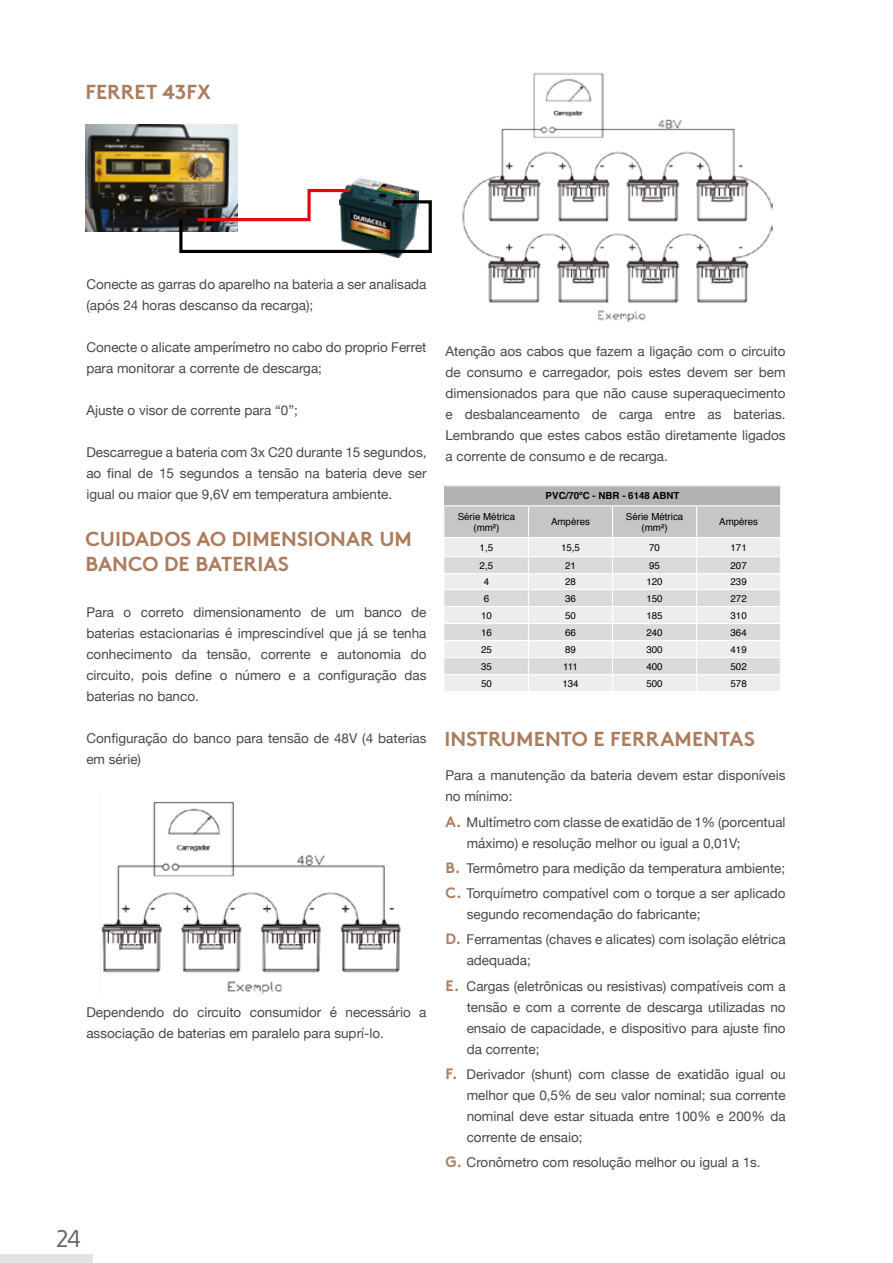
<style>
.page{position:relative;width:893px;height:1263px;background:#fff}
.page>*{position:absolute;margin:0;border:0;box-sizing:border-box;transform-origin:0 0}
.t1{font:24px "Oblik";color:#646363}
.t2{font:700 20.25px/25.5px "Brown";letter-spacing:.005em;color:#ac7d5d}
.t3{font:13.5px/21px "Helvetica Neue";color:#494848}
.t4{font:9.75px/11.7px "Helvetica";color:#000;text-align:center}
.t5{font:700 9.75px "Helvetica";color:#000}
.s1{font-family:"Brown";font-weight:700;font-size:15px;color:#ac7d5d}
</style>
<div class="page">
<img style="left:85px;top:125px;width:152px;height:107px">
<img style="left:345px;top:179px;width:57px;height:78px">
<svg style="left:178px;top:187px;width:254px;height:68px"></svg>
<img style="left:101px;top:802px;width:300px;height:193px">
<img style="left:462px;top:72px;width:310px;height:251px">
<svg style="left:444px;top:486px;width:337px;height:205px;background:#ddd"></svg>
<div style="left:0;top:1254px;width:93px;height:9px;background:#e3e3e3"></div>
<h2 class="t2" style="left:85px;top:77px;width:127px">FERRET 43FX</h2>
<p class="t3" style="left:86px;top:275px;width:342px">Conecte as garras do aparelho na bateria a ser analisada (após 24 horas descanso da recarga);</p>
<p class="t3" style="left:86px;top:338px;width:342px">Conecte o alicate amperímetro no cabo do proprio Ferret para monitorar a corrente de descarga;</p>
<p class="t3" style="left:86px;top:401px;width:213px">Ajuste o visor de corrente para “0”;</p>
<p class="t3" style="left:86px;top:443px;width:342px;text-align:justify">Descarregue a bateria com 3x C20 durante 15 segundos, ao final de 15 segundos a tensão na bateria deve ser igual ou maior que 9,6V em temperatura ambiente.</p>
<h2 class="t2" style="left:85px;top:524px;width:328px">CUIDADOS AO DIMENSIONAR UM<br>BANCO DE BATERIAS</h2>
<p class="t3" style="left:86px;top:602px;width:342px;text-align:justify">Para o correto dimensionamento de um banco de baterias estacionarias é imprescindível que já se tenha conhecimento da tensão, corrente e autonomia do circuito, pois define o número e a configuração das baterias no banco.</p>
<p class="t3" style="left:86px;top:728px;width:342px">Configuração do banco para tensão de 48V (4 baterias em série)</p>
<p class="t3" style="left:86px;top:1002px;width:342px">Dependendo do circuito consumidor é necessário a associação de baterias em paralelo para suprí-lo.</p>
<p class="t3" style="left:445px;top:342px;width:342px;text-align:justify">Atenção aos cabos que fazem a ligação com o circuito de consumo e carregador, pois estes devem ser bem dimensionados para que não cause superaquecimento e desbalanceamento de carga entre as baterias.<br>Lembrando que estes cabos estão diretamente ligados a corrente de consumo e de recarga.</p>
<p class="t5" style="left:546px;top:488px;width:135px">PVC/70ºC - NBR - 6148 ABNT</p>
<p class="t4" style="left:458px;top:510px;width:59px">Série Métrica (mm²)</p>
<p class="t4" style="left:551px;top:516px;width:41px">Ampères</p>
<p class="t4" style="left:626px;top:510px;width:59px">Série Métrica (mm²)</p>
<p class="t4" style="left:719px;top:516px;width:41px">Ampères</p>
<p class="t4" style="left:480px;top:542px;width:15px">1,5</p>
<p class="t4" style="left:561px;top:542px;width:20px">15,5</p>
<p class="t4" style="left:649px;top:542px;width:12px">70</p>
<p class="t4" style="left:730px;top:542px;width:18px">171</p>
<p class="t4" style="left:480px;top:560px;width:15px">2,5</p>
<p class="t4" style="left:565px;top:560px;width:12px">21</p>
<p class="t4" style="left:649px;top:560px;width:12px">95</p>
<p class="t4" style="left:730px;top:560px;width:18px">207</p>
<p class="t4" style="left:484px;top:576px;width:7px">4</p>
<p class="t4" style="left:565px;top:576px;width:12px">28</p>
<p class="t4" style="left:646px;top:576px;width:18px">120</p>
<p class="t4" style="left:730px;top:576px;width:18px">239</p>
<p class="t4" style="left:484px;top:593px;width:7px">6</p>
<p class="t4" style="left:565px;top:593px;width:12px">36</p>
<p class="t4" style="left:646px;top:593px;width:18px">150</p>
<p class="t4" style="left:730px;top:593px;width:18px">272</p>
<p class="t4" style="left:481px;top:610px;width:12px">10</p>
<p class="t4" style="left:565px;top:610px;width:12px">50</p>
<p class="t4" style="left:646px;top:610px;width:18px">185</p>
<p class="t4" style="left:730px;top:610px;width:18px">310</p>
<p class="t4" style="left:481px;top:627px;width:12px">16</p>
<p class="t4" style="left:565px;top:627px;width:12px">66</p>
<p class="t4" style="left:646px;top:627px;width:18px">240</p>
<p class="t4" style="left:730px;top:627px;width:18px">364</p>
<p class="t4" style="left:481px;top:644px;width:12px">25</p>
<p class="t4" style="left:565px;top:644px;width:12px">89</p>
<p class="t4" style="left:646px;top:644px;width:18px">300</p>
<p class="t4" style="left:730px;top:644px;width:18px">419</p>
<p class="t4" style="left:481px;top:661px;width:12px">35</p>
<p class="t4" style="left:563px;top:661px;width:16px">111</p>
<p class="t4" style="left:646px;top:661px;width:18px">400</p>
<p class="t4" style="left:730px;top:661px;width:18px">502</p>
<p class="t4" style="left:481px;top:678px;width:12px">50</p>
<p class="t4" style="left:562px;top:678px;width:18px">134</p>
<p class="t4" style="left:646px;top:678px;width:18px">500</p>
<p class="t4" style="left:730px;top:678px;width:18px">578</p>
<h2 class="t2" style="left:444px;top:724px;width:312px">INSTRUMENTO E FERRAMENTAS</h2>
<p class="t3" style="left:445px;top:766px;width:342px">Para a manutenção da bateria devem estar disponíveis no mínimo:</p>
<p class="t3" style="left:467px;top:812px;width:320px;text-indent:-21px"><span class="s1">A.</span> Multímetro com classe de exatidão de 1% (porcentual máximo) e resolução melhor ou igual a 0,01V;</p>
<p class="t3" style="left:445px;top:856px;width:342px;line-height:25.2px"><span class="s1">B.</span> Termômetro para medição da temperatura ambiente;<br><span class="s1">C .</span> Torquímetro compatível com o torque a ser aplicado</p>
<p class="t3" style="left:445px;top:902px;width:342px;line-height:25.2px;text-indent:21px">segundo recomendação do fabricante;<br><span class="s1">D.</span> Ferramentas (chaves e alicates) com isolação elétrica</p>
<p class="t3" style="left:445px;top:949px;width:342px;line-height:25.2px;text-indent:21px">adequada;<br><span class="s1">E.</span> Cargas (eletrônicas ou resistivas) compatíveis com a</p>
<p class="t3" style="left:467px;top:997px;width:320px;text-align:justify">tensão e com a corrente de descarga utilizadas no ensaio de capacidade, e dispositivo para ajuste fino da corrente;</p>
<p class="t3" style="left:467px;top:1064px;width:320px;text-align:justify;text-indent:-21px"><span class="s1">F.</span> Derivador (shunt) com classe de exatidão igual ou melhor que 0,5% de seu valor nominal; sua corrente nominal deve estar situada entre 100% e 200% da corrente de ensaio;</p>
<p class="t3" style="left:445px;top:1152px;width:317px"><span class="s1">G.</span> Cronômetro com resolução melhor ou igual a 1s.</p>
<h1 class="t1" style="left:57px;top:1224px;width:25px">24</h1>
</div>
